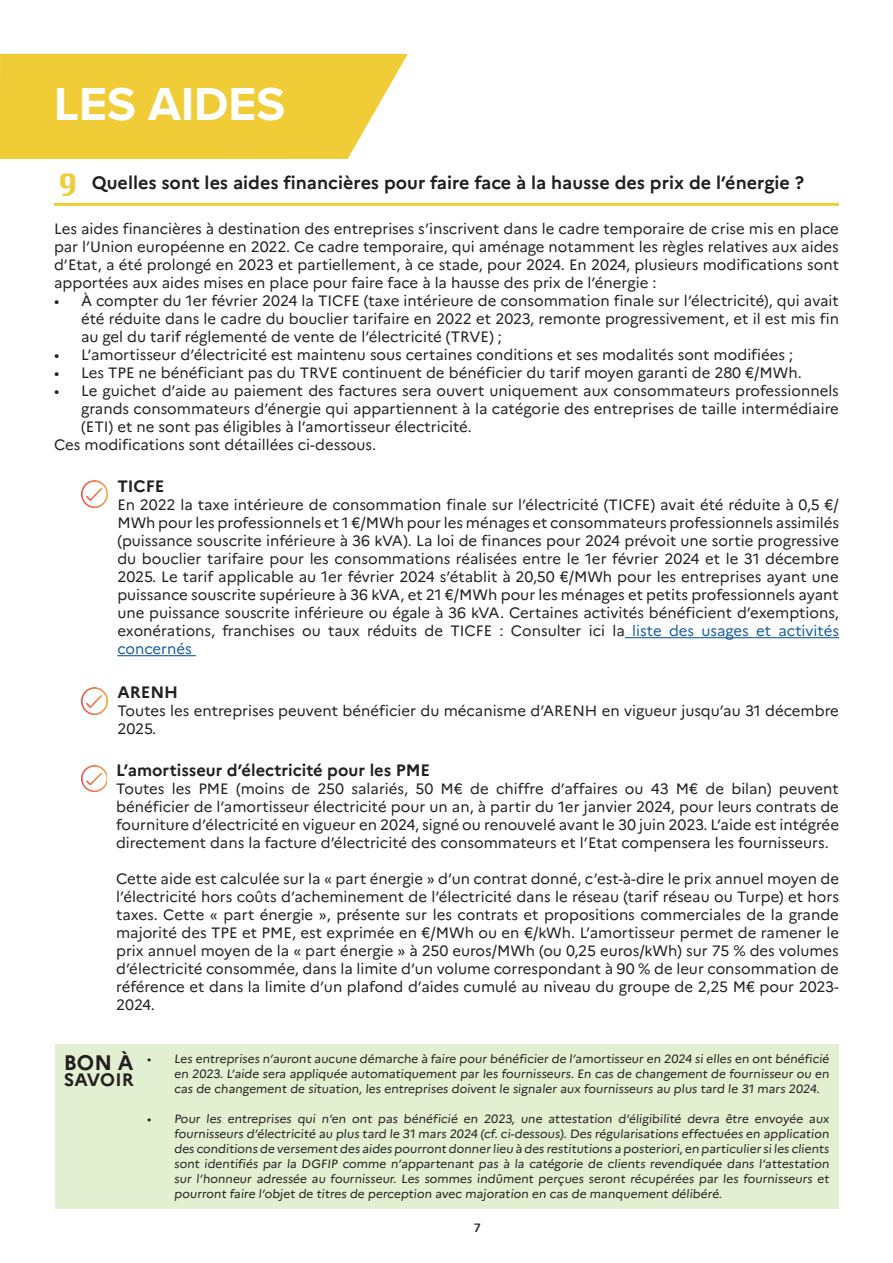
<style>
.page{position:relative;width:893px;height:1263px;background:#fff}
.page>*{position:absolute;margin:0;border:0;box-sizing:border-box;transform-origin:0 0}
.t1{font:700 48px "Proxima Nova";color:#fff}
.t2{font:30px "Silom";color:#efcd38}
.t3{font:700 21px "Marianne";color:#231f20}
.t4{font:700 18px "Marianne";color:#231f20}
.t5{font:700 16.5px "Marianne";color:#231f20}
.t6{font:15px/18px "Marianne";color:#231f20;text-align:justify}
.t7{font:12px/15px "Marianne";letter-spacing:-.02em;color:#231f20;text-align:justify}
.t8{font:600 12px "Avenir Next";color:#231f20}
.s1{color:#175d9e}
</style>
<div class="page">
<hr style="left:625px;top:637px;width:214px;height:1px;background:#175d9e">
<hr style="left:117px;top:655px;width:79px;height:1px;background:#175d9e">
<img style="left:82px;top:481px;width:26px;height:26px">
<img style="left:82px;top:687px;width:26px;height:27px">
<img style="left:82px;top:765px;width:25px;height:27px">
<img style="left:0;top:54px;width:408px;height:105px">
<hr style="left:54px;top:203px;width:785px;height:3px;background:#efcd38">
<div style="left:55px;top:1044px;width:784px;height:165px;background:#e2efd0"></div>
<h1 class="t1" style="left:54px;top:68px;width:233px">LES AIDES</h1>
<h2 class="t2" style="left:58px;top:168px;width:22px">9</h2>
<p class="t4" style="left:92px;top:172px;width:714px">Quelles sont les aides financières pour faire face à la hausse des prix de l’énergie ?</p>
<p class="t6" style="left:54px;top:220px;width:786px">Les aides financières à destination des entreprises s’inscrivent dans le cadre temporaire de crise mis en place par l’Union européenne en 2022. Ce cadre temporaire, qui aménage notamment les règles relatives aux aides d’Etat, a été prolongé en 2023 et partiellement, à ce stade, pour 2024. En 2024, plusieurs modifications sont apportées aux aides mises en place pour faire face à la hausse des prix de l’énergie :</p>
<p class="t6" style="left:81px;top:292px;width:759px;text-indent:-27px">• À compter du 1er février 2024 la TICFE (taxe intérieure de consommation finale sur l’électricité), qui avait été réduite dans le cadre du bouclier tarifaire en 2022 et 2023, remonte progressivement, et il est mis fin au gel du tarif réglementé de vente de l’électricité (TRVE) ;</p>
<p class="t6" style="left:54px;top:346px;width:741px">• L’amortisseur d’électricité est maintenu sous certaines conditions et ses modalités sont modifiées ;</p>
<p class="t6" style="left:54px;top:364px;width:749px">• Les TPE ne bénéficiant pas du TRVE continuent de bénéficier du tarif moyen garanti de 280 €/MWh.</p>
<p class="t6" style="left:54px;top:382px;width:786px">• Le guichet d’aide au paiement des factures sera ouvert uniquement aux consommateurs professionnels</p>
<p class="t6" style="left:81px;top:400px;width:759px">grands consommateurs d’énergie qui appartiennent à la catégorie des entreprises de taille intermédiaire</p>
<p class="t6" style="left:81px;top:418px;width:392px">(ETI) et ne sont pas éligibles à l’amortisseur électricité.</p>
<p class="t6" style="left:54px;top:436px;width:324px">Ces modifications sont détaillées ci-dessous.</p>
<p class="t5" style="left:117px;top:476px;width:49px">TICFE</p>
<p class="t6" style="left:117px;top:495px;width:723px">En 2022 la taxe intérieure de consommation finale sur l’électricité (TICFE) avait été réduite à 0,5 €/ MWh pour les professionnels et 1 €/MWh pour les ménages et consommateurs professionnels assimilés (puissance souscrite inférieure à 36 kVA). La loi de finances pour 2024 prévoit une sortie progressive du bouclier tarifaire pour les consommations réalisées entre le 1er février 2024 et le 31 décembre 2025. Le tarif applicable au 1er février 2024 s’établit à 20,50 €/MWh pour les entreprises ayant une puissance souscrite supérieure à 36 kVA, et 21 €/MWh pour les ménages et petits professionnels ayant une puissance souscrite inférieure ou égale à 36 kVA. Certaines activités bénéficient d’exemptions, exonérations, franchises ou taux réduits de TICFE : Consulter ici la <span class="s1">liste des usages et activités concernés</span></p>
<p class="t5" style="left:117px;top:682px;width:62px">ARENH</p>
<p class="t6" style="left:117px;top:702px;width:723px">Toutes les entreprises peuvent bénéficier du mécanisme d’ARENH en vigueur jusqu’au 31 décembre<br>2025.</p>
<p class="t5" style="left:116px;top:760px;width:316px">L’amortisseur d’électricité pour les PME</p>
<p class="t6" style="left:116px;top:780px;width:724px">Toutes les PME (moins de 250 salariés, 50 M€ de chiffre d’affaires ou 43 M€ de bilan) peuvent bénéficier de l’amortisseur électricité pour un an, à partir du 1er janvier 2024, pour leurs contrats de fourniture d’électricité en vigueur en 2024, signé ou renouvelé avant le 30 juin 2023. L’aide est intégrée directement dans la facture d’électricité des consommateurs et l’Etat compensera les fournisseurs.</p>
<p class="t6" style="left:116px;top:870px;width:724px">Cette aide est calculée sur la « part énergie » d’un contrat donné, c’est-à-dire le prix annuel moyen de l’électricité hors coûts d’acheminement de l’électricité dans le réseau (tarif réseau ou Turpe) et hors taxes. Cette « part énergie », présente sur les contrats et propositions commerciales de la grande majorité des TPE et PME, est exprimée en €/MWh ou en €/kWh. L’amortisseur permet de ramener le prix annuel moyen de la « part énergie » à 250 euros/MWh (ou 0,25 euros/kWh) sur 75 % des volumes d’électricité consommée, dans la limite d’un volume correspondant à 90 % de leur consommation de référence et dans la limite d’un plafond d’aides cumulé au niveau du groupe de 2,25 M€ pour 2023- 2024.</p>
<h3 class="t3" style="left:64px;top:1049px;width:71px">BON À</h3>
<p class="t4" style="left:64px;top:1068px;width:72px">SAVOIR</p>
<p class="t7" style="left:174px;top:1051px;width:658px;text-indent:-27px">• Les entreprises n’auront aucune démarche à faire pour bénéficier de l’amortisseur en 2024 si elles en ont bénéficié en 2023. L’aide sera appliquée automatiquement par les fournisseurs. En cas de changement de fournisseur ou en cas de changement de situation, les entreprises doivent le signaler aux fournisseurs au plus tard le 31 mars 2024.</p>
<p class="t7" style="left:174px;top:1111px;width:658px;text-indent:-27px">• Pour les entreprises qui n’en ont pas bénéficié en 2023, une attestation d’éligibilité devra être envoyée aux fournisseurs d’électricité au plus tard le 31 mars 2024 (cf. ci-dessous). Des régularisations effectuées en application des conditions de versement des aides pourront donner lieu à des restitutions a posteriori, en particulier si les clients sont identifiés par la DGFIP comme n’appartenant pas à la catégorie de clients revendiquée dans l’attestation sur l’honneur adressée au fournisseur. Les sommes indûment perçues seront récupérées par les fournisseurs et pourront faire l’objet de titres de perception avec majoration en cas de manquement délibéré.</p>
<p class="t8" style="left:474px;top:1218px;width:9px">7</p>
</div>
